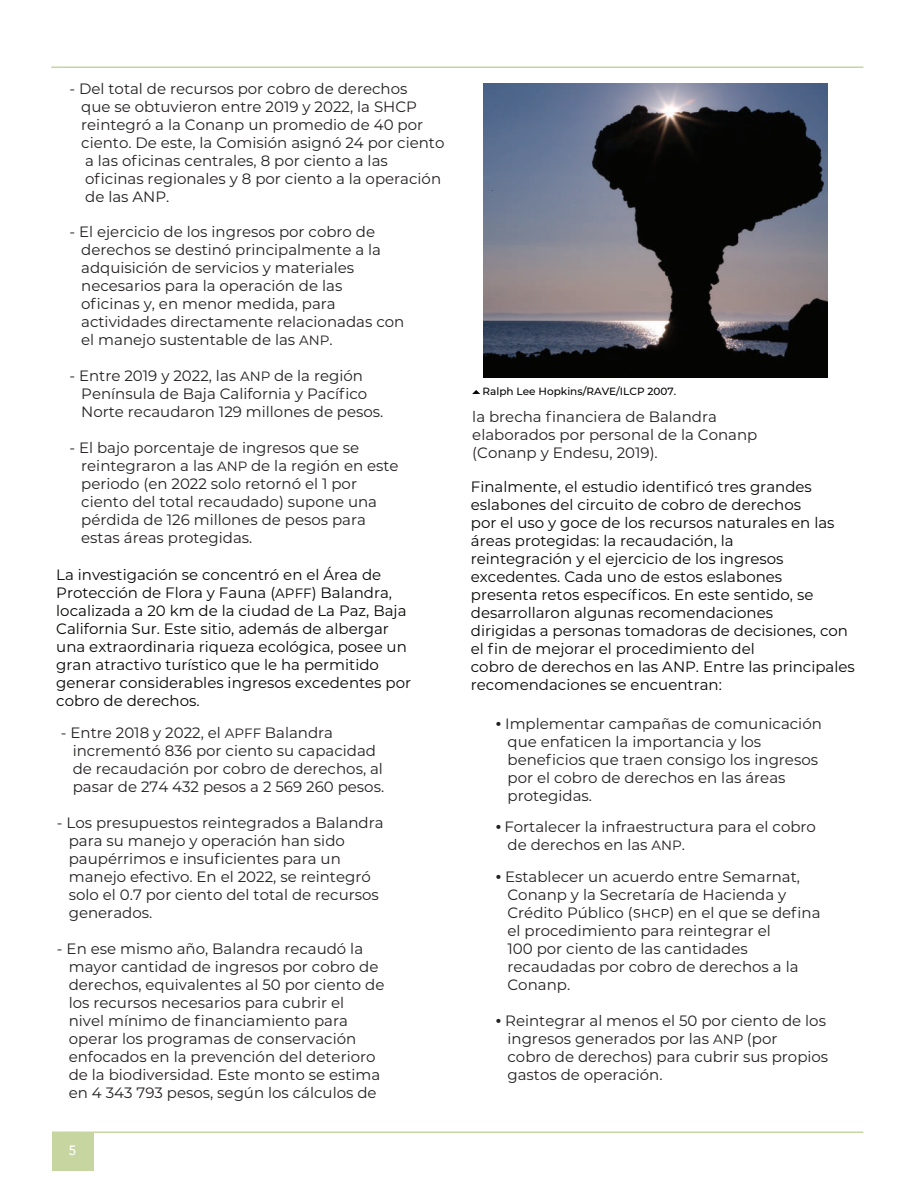
<style>
.page{position:relative;width:918px;height:1188px;background:#fff}
.page>*{position:absolute;margin:0;border:0;box-sizing:border-box;transform-origin:0 0}
.t1{font:15px/18px "Montserrat";color:#231f20}
.t2{font:15px/18px "Montserrat";color:#040503}
.t3{font:500 13.5px "Avenir";color:#fff}
.t4{font:500 10.5px "Montserrat";color:#040503}
.s1{font-size:13.5px}
.s2{font-family:"Myriad Pro";font-size:19.5px}
</style>
<div class="page">
<hr style="left:51px;top:66px;width:812px;height:2px;background:#c7d5a1">
<hr style="left:52px;top:1131px;width:811px;height:2px;background:#c7d5a1">
<div style="left:52px;top:1133px;width:42px;height:37px;background:#c7d5a1"></div>
<img style="left:484px;top:84px;width:344px;height:293px">
<svg style="left:472px;top:390px;width:8px;height:4px"></svg>
<svg style="left:633px;top:909px;width:36px;height:9px"></svg>
<p class="t1" style="left:81px;top:79px;width:365px;text-indent:-12px">- Del total de recursos por cobro de derechos<br>que se obtuvieron entre 2019 y 2022, la SHCP reintegró a la Conanp un promedio de 40 por ciento. De este, la Comisión asignó 24 por ciento a las oficinas centrales, 8 por ciento a las oficinas regionales y 8 por ciento a la operación de las ANP.</p>
<p class="t1" style="left:81px;top:222px;width:325px;text-indent:-12px">- El ejercicio de los ingresos por cobro de derechos se destinó principalmente a la adquisición de servicios y materiales necesarios para la operación de las oficinas y, en menor medida, para actividades directamente relacionadas con el manejo sustentable de las <span class="s1">ANP</span>.</p>
<p class="t1" style="left:81px;top:366px;width:304px;text-indent:-12px">- Entre 2019 y 2022, las <span class="s1">ANP</span> de la región<br>Península de Baja California y Pacífico<br>Norte recaudaron 129 millones de pesos.</p>
<p class="t1" style="left:81px;top:438px;width:319px;text-indent:-12px">- El bajo porcentaje de ingresos que se reintegraron a las <span class="s1">ANP</span> de la región en este periodo (en 2022 solo retornó el 1 por ciento del total recaudado) supone una pérdida de 126 millones de pesos para estas áreas protegidas.</p>
<p class="t2" style="left:56px;top:566px;width:356px">La investigación se concentró en el Área de Protección de Flora y Fauna (<span class="s1">APFF</span>) Balandra, localizada a 20 km de la ciudad de La Paz, Baja California Sur. Este sitio, además de albergar una extraordinaria riqueza ecológica, posee un gran atractivo turístico que le ha permitido generar considerables ingresos excedentes por cobro de derechos.</p>
<p class="t1" style="left:73px;top:723px;width:313px;text-indent:-12px">- Entre 2018 y 2022, el <span class="s1">APFF</span> Balandra incrementó 836 por ciento su capacidad de recaudación por cobro de derechos, al pasar de 274 432 pesos a 2 569 260 pesos.</p>
<p class="t1" style="left:69px;top:813px;width:316px;text-indent:-12px">- Los presupuestos reintegrados a Balandra para su manejo y operación han sido paupérrimos e insuficientes para un manejo efectivo. En el 2022, se reintegró solo el 0.7 por ciento del total de recursos generados.</p>
<p class="t1" style="left:69px;top:939px;width:317px;text-indent:-12px">- En ese mismo año, Balandra recaudó la mayor cantidad de ingresos por cobro de derechos, equivalentes al 50 por ciento de los recursos necesarios para cubrir el<br>nivel mínimo de financiamiento para operar los programas de conservación enfocados en la prevención del deterioro de la biodiversidad. Este monto se estima en 4 343 793 pesos, según los cálculos de</p>
<p class="t3" style="left:69px;top:1139px;width:9px">5</p>
<p class="t4" style="left:483px;top:383px;width:195px">Ralph Lee Hopkins/RAVE/ILCP 2007.</p>
<p class="t1" style="left:472px;top:408px;width:287px">la brecha financiera de Balandra elaborados por personal de la Conanp (Conanp y Endesu, 2019).</p>
<p class="t2" style="left:471px;top:477px;width:385px">Finalmente, el estudio identificó tres grandes eslabones del circuito de cobro de derechos<br>por el uso y goce de los recursos naturales en las áreas protegidas: la recaudación, la<br>reintegración y el ejercicio de los ingresos excedentes. Cada uno de estos eslabones<br>presenta retos específicos. En este sentido, se desarrollaron algunas recomendaciones<br>dirigidas a personas tomadoras de decisiones, con el fin de mejorar el procedimiento del<br>cobro de derechos en las ANP. Entre las principales recomendaciones se encuentran:</p>
<p class="t1" style="left:508px;top:714px;width:316px;text-indent:-12px"><span class="s2">•</span> Implementar campañas de comunicación que enfaticen la importancia y los beneficios que traen consigo los ingresos por el cobro de derechos en las áreas protegidas.</p>
<p class="t1" style="left:508px;top:817px;width:310px;text-indent:-12px"><span class="s2">•</span> Fortalecer la infraestructura para el cobro de derechos en las <span class="s1">ANP</span>.</p>
<p class="t1" style="left:508px;top:867px;width:294px;text-indent:-12px"><span class="s2">•</span> Establecer un acuerdo entre Semarnat,<br>Conanp y la Secretaría de Hacienda y<br>Crédito Público (</p>
<p class="t1" style="left:508px;top:903px;width:315px;text-indent:162px">) en el que se defina el procedimiento para reintegrar el<br>100 por ciento de las cantidades recaudadas por cobro de derechos a la<br>Conanp.</p>
<p class="t1" style="left:508px;top:1011px;width:322px;text-indent:-12px"><span class="s2">•</span> Reintegrar al menos el 50 por ciento de los ingresos generados por las <span class="s1">ANP</span> (por<br>cobro de derechos) para cubrir sus propios gastos de operación.</p>
</div>
